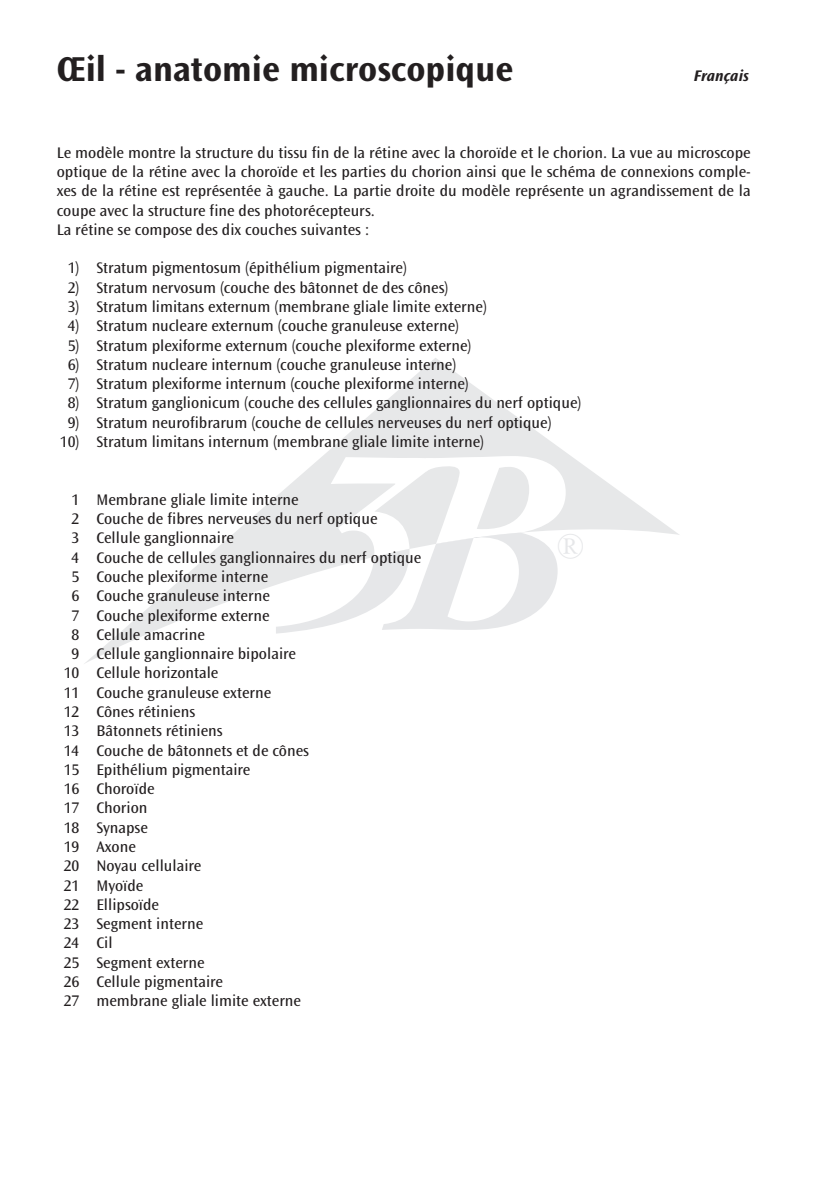
<style>
.page{position:relative;width:836px;height:1191px;background:#fff}
.page>*{position:absolute;margin:0;border:0;box-sizing:border-box;transform-origin:0 0}
.t1{font:36.2px "Perpetua";color:#e6e7e9}
.t2{font:700 36px "Ocean Sans";color:#231f20}
.t3{font:16px/19.2px "Ocean Sans";color:#231f20}
.t4{font:italic 700 16px "Ocean Sans";color:#231f20}
</style>
<div class="page">
<svg style="left:84px;top:358px;width:595px;height:306px"></svg>
<svg style="left:276px;top:456px;width:289px;height:177px"></svg>
<h2 class="t2" style="left:57px;top:49px;width:457px">Œil - anatomie microscopique</h2>
<p class="t4" style="left:693px;top:66px;width:57px">Français</p>
<p class="t3" style="left:57px;top:143px;width:695px">Le modèle montre la structure du tissu fin de la rétine avec la choroïde et le chorion. La vue au microscope optique de la rétine avec la choroïde et les parties du chorion ainsi que le schéma de connexions comple&shy;xes de la rétine est représentée à gauche. La partie droite du modèle représente un agrandissement de la coupe avec la structure fine des photorécepteurs.<br>La rétine se compose des dix couches suivantes :</p>
<p class="t3" style="left:68px;top:259px;width:340px">1) Stratum pigmentosum (épithélium pigmentaire)</p>
<p class="t3" style="left:68px;top:278px;width:382px">2) Stratum nervosum (couche des bâtonnet de des cônes)</p>
<p class="t3" style="left:68px;top:297px;width:420px">3) Stratum limitans externum (membrane gliale limite externe)</p>
<p class="t3" style="left:68px;top:316px;width:392px">4) Stratum nucleare externum (couche granuleuse externe)</p>
<p class="t3" style="left:68px;top:336px;width:405px">5) Stratum plexiforme externum (couche plexiforme externe)</p>
<p class="t3" style="left:68px;top:355px;width:390px">6) Stratum nucleare internum (couche granuleuse interne)</p>
<p class="t3" style="left:68px;top:374px;width:402px">7) Stratum plexiforme internum (couche plexiforme interne)</p>
<p class="t3" style="left:68px;top:394px;width:515px">8) Stratum ganglionicum (couche des cellules ganglionnaires du nerf optique)</p>
<p class="t3" style="left:68px;top:413px;width:485px">9) Stratum neurofibrarum (couche de cellules nerveuses du nerf optique)</p>
<p class="t3" style="left:60px;top:432px;width:425px">10) Stratum limitans internum (membrane gliale limite interne)</p>
<p class="t3" style="left:72px;top:490px;width:228px">1 Membrane gliale limite interne</p>
<p class="t3" style="left:72px;top:509px;width:307px">2 Couche de fibres nerveuses du nerf optique</p>
<p class="t3" style="left:72px;top:529px;width:164px">3 Cellule ganglionnaire</p>
<p class="t3" style="left:72px;top:548px;width:351px">4 Couche de cellules ganglionnaires du nerf optique</p>
<p class="t3" style="left:72px;top:567px;width:198px">5 Couche plexiforme interne</p>
<p class="t3" style="left:72px;top:586px;width:200px">6 Couche granuleuse interne</p>
<p class="t3" style="left:72px;top:606px;width:199px">7 Couche plexiforme externe</p>
<p class="t3" style="left:72px;top:625px;width:135px">8 Cellule amacrine</p>
<p class="t3" style="left:72px;top:644px;width:226px">9 Cellule ganglionnaire bipolaire</p>
<p class="t3" style="left:64px;top:664px;width:156px">10 Cellule horizontale</p>
<p class="t3" style="left:64px;top:683px;width:209px">11 Couche granuleuse externe</p>
<p class="t3" style="left:64px;top:702px;width:133px">12 Cônes rétiniens</p>
<p class="t3" style="left:64px;top:721px;width:160px">13 Bâtonnets rétiniens</p>
<p class="t3" style="left:64px;top:741px;width:247px">14 Couche de bâtonnets et de cônes</p>
<p class="t3" style="left:64px;top:760px;width:188px">15 Epithélium pigmentaire</p>
<p class="t3" style="left:64px;top:779px;width:92px">16 Choroïde</p>
<p class="t3" style="left:64px;top:798px;width:85px">17 Chorion</p>
<p class="t3" style="left:64px;top:818px;width:86px">18 Synapse</p>
<p class="t3" style="left:64px;top:837px;width:74px">19 Axone</p>
<p class="t3" style="left:64px;top:856px;width:139px">20 Noyau cellulaire</p>
<p class="t3" style="left:64px;top:876px;width:81px">21 Myoïde</p>
<p class="t3" style="left:64px;top:895px;width:97px">22 Ellipsoïde</p>
<p class="t3" style="left:64px;top:914px;width:141px">23 Segment interne</p>
<p class="t3" style="left:64px;top:933px;width:50px">24 Cil</p>
<p class="t3" style="left:64px;top:953px;width:142px">25 Segment externe</p>
<p class="t3" style="left:64px;top:972px;width:161px">26 Cellule pigmentaire</p>
<p class="t3" style="left:64px;top:991px;width:239px">27 membrane gliale limite externe</p>
<h1 class="t1" style="left:556px;top:529px;width:29px">®</h1>
</div>
